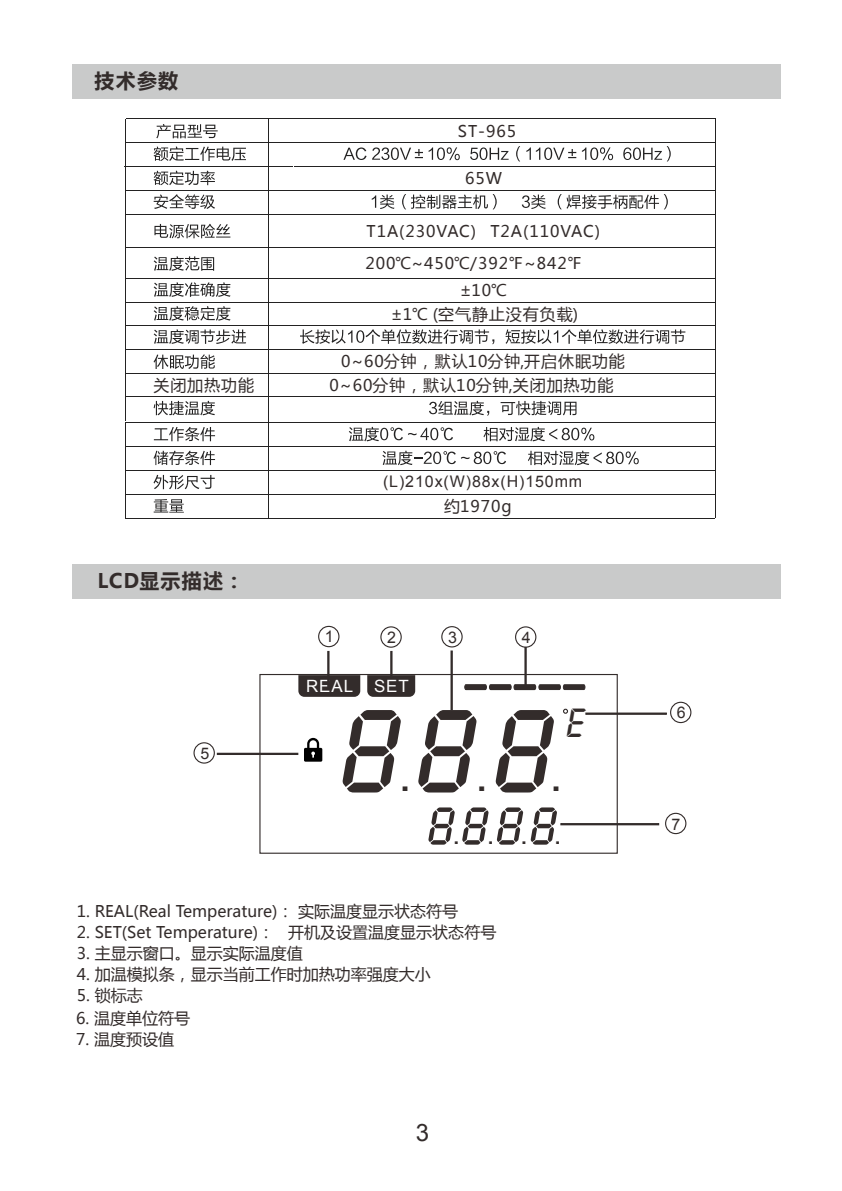
<style>
.page{position:relative;width:842px;height:1191px;background:#fff}
.page>*{position:absolute;margin:0;border:0;box-sizing:border-box;transform-origin:0 0}
.t1{font:123.6px "Lcd D";color:#332c2b}
.t2{font:55.8px "Lcd D";color:#332c2b}
.t3{font:48.2px "Arial";color:#332c2b}
.t4{font:42.2px "Lcd D";color:#332c2b}
.t5{font:24px "Arial";color:#332c2b}
.t6{font:700 20px "Microsoft Ya Hei";letter-spacing:.06em;color:#332c2b}
.t7{font:17px "Arial";letter-spacing:.055em;color:#fefefe}
.t8{font:16px "Microsoft Ya Hei";color:#332c2b}
.t9{font:16px/24.4px "Microsoft Ya Hei";letter-spacing:.06em;color:#332c2b}
.t10{font:16px "Arial";letter-spacing:.055em;color:#332c2b}
.s1{font-family:"Arial";font-size:27.8px}
</style>
<div class="page">
<div style="left:73px;top:564px;width:708px;height:34px;background:#c9caca"></div>
<svg style="left:367px;top:676px;width:48px;height:21px"></svg>
<div style="left:259px;top:674px;width:359px;height:179px;border:1px solid #332c2b"></div>
<svg style="left:298px;top:675px;width:62px;height:22px"></svg>
<svg style="left:563px;top:708px;width:5px;height:6px"></svg>
<svg style="left:304px;top:738px;width:18px;height:23px"></svg>
<svg style="left:464px;top:684px;width:121px;height:6px"></svg>
<div style="left:327px;top:651px;width:2px;height:36px;background:#332c2b;border:1px solid #332c2b"></div>
<div style="left:390px;top:651px;width:2px;height:26px;background:#332c2b;border:1px solid #332c2b"></div>
<div style="left:524px;top:647px;width:3px;height:41px;background:#332c2b;border:1px solid #332c2b"></div>
<div style="left:217px;top:752px;width:81px;height:3px;background:#332c2b;border:1px solid #332c2b"></div>
<div style="left:585px;top:712px;width:82px;height:3px;background:#332c2b;border:1px solid #332c2b"></div>
<div style="left:450px;top:650px;width:3px;height:60px;background:#332c2b;border:1px solid #332c2b"></div>
<div style="left:318px;top:626px;width:21px;height:21px;border:1px solid #332c2b;border-radius:50%"></div>
<div style="left:380px;top:626px;width:22px;height:21px;border:1px solid #332c2b;border-radius:50%"></div>
<div style="left:441px;top:626px;width:22px;height:21px;border:1px solid #332c2b;border-radius:50%"></div>
<div style="left:515px;top:626px;width:21px;height:21px;border:1px solid #332c2b;border-radius:50%"></div>
<div style="left:670px;top:701px;width:21px;height:22px;border:1px solid #332c2b;border-radius:50%"></div>
<div style="left:193px;top:742px;width:22px;height:21px;border:1px solid #332c2b;border-radius:50%"></div>
<svg style="left:154px;top:146px;width:92px;height:15px"></svg>
<svg style="left:156px;top:124px;width:62px;height:14px"></svg>
<svg style="left:343px;top:147px;width:80px;height:13px"></svg>
<svg style="left:429px;top:147px;width:31px;height:13px"></svg>
<svg style="left:470px;top:147px;width:39px;height:13px"></svg>
<svg style="left:516px;top:146px;width:4px;height:15px"></svg>
<svg style="left:526px;top:147px;width:50px;height:13px"></svg>
<svg style="left:582px;top:147px;width:31px;height:13px"></svg>
<svg style="left:623px;top:146px;width:48px;height:15px"></svg>
<hr style="left:126px;top:142px;width:168px;height:1px;background:#232222">
<hr style="left:294px;top:142px;width:421px;height:1px;background:#232222">
<hr style="left:125px;top:119px;width:1px;height:47px;background:#232222">
<hr style="left:268px;top:119px;width:1px;height:399px;background:#232222">
<hr style="left:715px;top:119px;width:1px;height:47px;background:#232222">
<svg style="left:154px;top:171px;width:61px;height:14px"></svg>
<hr style="left:125px;top:166px;width:168px;height:1px;background:#232222">
<hr style="left:294px;top:166px;width:421px;height:1px;background:#232222">
<svg style="left:154px;top:194px;width:61px;height:15px"></svg>
<svg style="left:372px;top:194px;width:22px;height:15px"></svg>
<svg style="left:402px;top:194px;width:95px;height:15px"></svg>
<svg style="left:522px;top:194px;width:24px;height:15px"></svg>
<svg style="left:558px;top:194px;width:110px;height:15px"></svg>
<hr style="left:126px;top:190px;width:168px;height:1px;background:#232222">
<hr style="left:294px;top:190px;width:421px;height:1px;background:#232222">
<hr style="left:126px;top:118px;width:589px;height:1px;background:#232222">
<svg style="left:154px;top:224px;width:76px;height:14px"></svg>
<svg style="left:125px;top:167px;width:1px;height:48px"></svg>
<hr style="left:126px;top:214px;width:168px;height:1px;background:#232222">
<hr style="left:294px;top:214px;width:421px;height:1px;background:#232222">
<svg style="left:715px;top:166px;width:1px;height:49px"></svg>
<hr style="left:125px;top:215px;width:1px;height:51px;background:#232222">
<hr style="left:715px;top:215px;width:1px;height:51px;background:#232222">
<svg style="left:154px;top:256px;width:60px;height:15px"></svg>
<hr style="left:126px;top:247px;width:168px;height:1px;background:#232222">
<hr style="left:294px;top:247px;width:421px;height:1px;background:#232222">
<hr style="left:125px;top:247px;width:1px;height:50px;background:#232222">
<hr style="left:715px;top:247px;width:1px;height:50px;background:#232222">
<svg style="left:154px;top:282px;width:76px;height:15px"></svg>
<hr style="left:126px;top:278px;width:168px;height:1px;background:#232222">
<hr style="left:269px;top:278px;width:446px;height:1px;background:#232222">
<svg style="left:154px;top:306px;width:76px;height:15px"></svg>
<hr style="left:126px;top:302px;width:168px;height:1px;background:#232222">
<hr style="left:294px;top:302px;width:421px;height:1px;background:#232222">
<svg style="left:154px;top:329px;width:92px;height:15px"></svg>
<svg style="left:506px;top:329px;width:179px;height:15px"></svg>
<hr style="left:126px;top:349px;width:168px;height:1px;background:#232222">
<svg style="left:300px;top:329px;width:194px;height:16px"></svg>
<hr style="left:294px;top:349px;width:421px;height:1px;background:#232222">
<svg style="left:154px;top:354px;width:61px;height:15px"></svg>
<hr style="left:126px;top:373px;width:168px;height:1px;background:#232222">
<hr style="left:294px;top:373px;width:421px;height:1px;background:#232222">
<svg style="left:154px;top:401px;width:61px;height:14px"></svg>
<svg style="left:429px;top:401px;width:60px;height:15px"></svg>
<svg style="left:501px;top:401px;width:76px;height:14px"></svg>
<hr style="left:126px;top:396px;width:168px;height:1px;background:#232222">
<hr style="left:294px;top:396px;width:421px;height:1px;background:#232222">
<svg style="left:154px;top:427px;width:61px;height:14px"></svg>
<svg style="left:349px;top:427px;width:104px;height:14px"></svg>
<svg style="left:483px;top:427px;width:111px;height:14px"></svg>
<svg style="left:125px;top:297px;width:1px;height:126px"></svg>
<hr style="left:126px;top:422px;width:168px;height:1px;background:#232222">
<hr style="left:294px;top:422px;width:421px;height:1px;background:#232222">
<svg style="left:715px;top:297px;width:1px;height:126px"></svg>
<hr style="left:125px;top:423px;width:1px;height:95px;background:#232222">
<hr style="left:715px;top:423px;width:1px;height:95px;background:#232222">
<svg style="left:154px;top:451px;width:61px;height:14px"></svg>
<svg style="left:382px;top:450px;width:124px;height:15px"></svg>
<svg style="left:528px;top:450px;width:111px;height:15px"></svg>
<hr style="left:126px;top:446px;width:168px;height:1px;background:#232222">
<hr style="left:294px;top:446px;width:421px;height:1px;background:#232222">
<svg style="left:154px;top:475px;width:61px;height:14px"></svg>
<hr style="left:294px;top:470px;width:421px;height:1px;background:#232222">
<svg style="left:154px;top:499px;width:30px;height:13px"></svg>
<hr style="left:125px;top:494px;width:590px;height:1px;background:#232222">
<hr style="left:125px;top:518px;width:590px;height:1px;background:#232222">
<hr style="left:126px;top:470px;width:168px;height:1px;background:#232222">
<hr style="left:126px;top:325px;width:168px;height:1px;background:#232222">
<hr style="left:294px;top:325px;width:421px;height:1px;background:#232222">
<div style="left:73px;top:64px;width:708px;height:34px;background:#c9caca"></div>
<div style="left:560px;top:823px;width:99px;height:2px;background:#332c2b;border:1px solid #332c2b"></div>
<div style="left:665px;top:812px;width:21px;height:22px;border:1px solid #332c2b;border-radius:50%"></div>
<p class="t6" style="left:95px;top:71px;width:85px">技术参数</p>
<p class="t8" style="left:153px;top:378px;width:102px">关闭加热功能</p>
<p class="t6" style="left:97px;top:571px;width:148px">LCD显示描述：</p>
<p class="t10" style="left:200px;top:747px;width:10px">5</p>
<p class="t8" style="left:458px;top:124px;width:60px">ST-965</p>
<p class="t8" style="left:465px;top:171px;width:38px">65W</p>
<p class="t9" style="left:367px;top:220px;width:235px">T1A(230VAC) T2A(110VAC)</p>
<p class="t9" style="left:365px;top:252px;width:219px">200℃~450℃/392℉~842℉</p>
<p class="t9" style="left:391px;top:280px;width:189px;line-height:23.4px;text-align:center">±10℃<br>±1℃ (空气静止没有负载)</p>
<p class="t9" style="left:330px;top:350px;width:297px;text-indent:11px">0~60分钟，默认10分钟,开启休眠功能<br>0~60分钟，默认10分钟,关闭加热功能</p>
<p class="t10" style="left:383px;top:476px;width:201px">(L)210x(W)88x(H)150mm</p>
<p class="t8" style="left:444px;top:498px;width:69px">约1970g</p>
<p class="t10" style="left:325px;top:630px;width:10px">1</p>
<p class="t10" style="left:387px;top:631px;width:10px">2</p>
<p class="t10" style="left:448px;top:631px;width:10px">3</p>
<p class="t10" style="left:522px;top:631px;width:10px">4</p>
<p class="t7" style="left:306px;top:679px;width:104px">REAL SET</p>
<h1 class="t1" style="left:334px;top:677px;width:216px">888</h1>
<h3 class="t4" style="left:564px;top:698px;width:20px">E</h3>
<h3 class="t3" style="left:398px;top:756px;width:15px">.</h3>
<h3 class="t3" style="left:475px;top:756px;width:15px">.</h3>
<h3 class="t3" style="left:549px;top:756px;width:15px">.</h3>
<h2 class="t2" style="left:425px;top:792px;width:139px">8<span class="s1">.</span>8<span class="s1">.</span>8<span class="s1">.</span>8<span class="s1">.</span></h2>
<p class="t8" style="left:77px;top:904px;width:383px">1. REAL(Real Temperature)： 实际温度显示状态符号</p>
<p class="t8" style="left:77px;top:925px;width:421px">2. SET(Set Temperature)： 开机及设置温度显示状态符号</p>
<p class="t8" style="left:77px;top:946px;width:227px">3. 主显示窗口。显示实际温度值</p>
<p class="t8" style="left:77px;top:967px;width:355px">4. 加温模拟条，显示当前工作时加热功率强度大小</p>
<p class="t8" style="left:77px;top:988px;width:67px">5. 锁标志</p>
<p class="t8" style="left:76px;top:1011px;width:115px">6. 温度单位符号</p>
<p class="t8" style="left:76px;top:1032px;width:99px">7. 温度预设值</p>
<h3 class="t5" style="left:416px;top:1123px;width:15px">3</h3>
<p class="t10" style="left:677px;top:707px;width:10px">6</p>
<p class="t10" style="left:671px;top:818px;width:10px">7</p>
</div>
